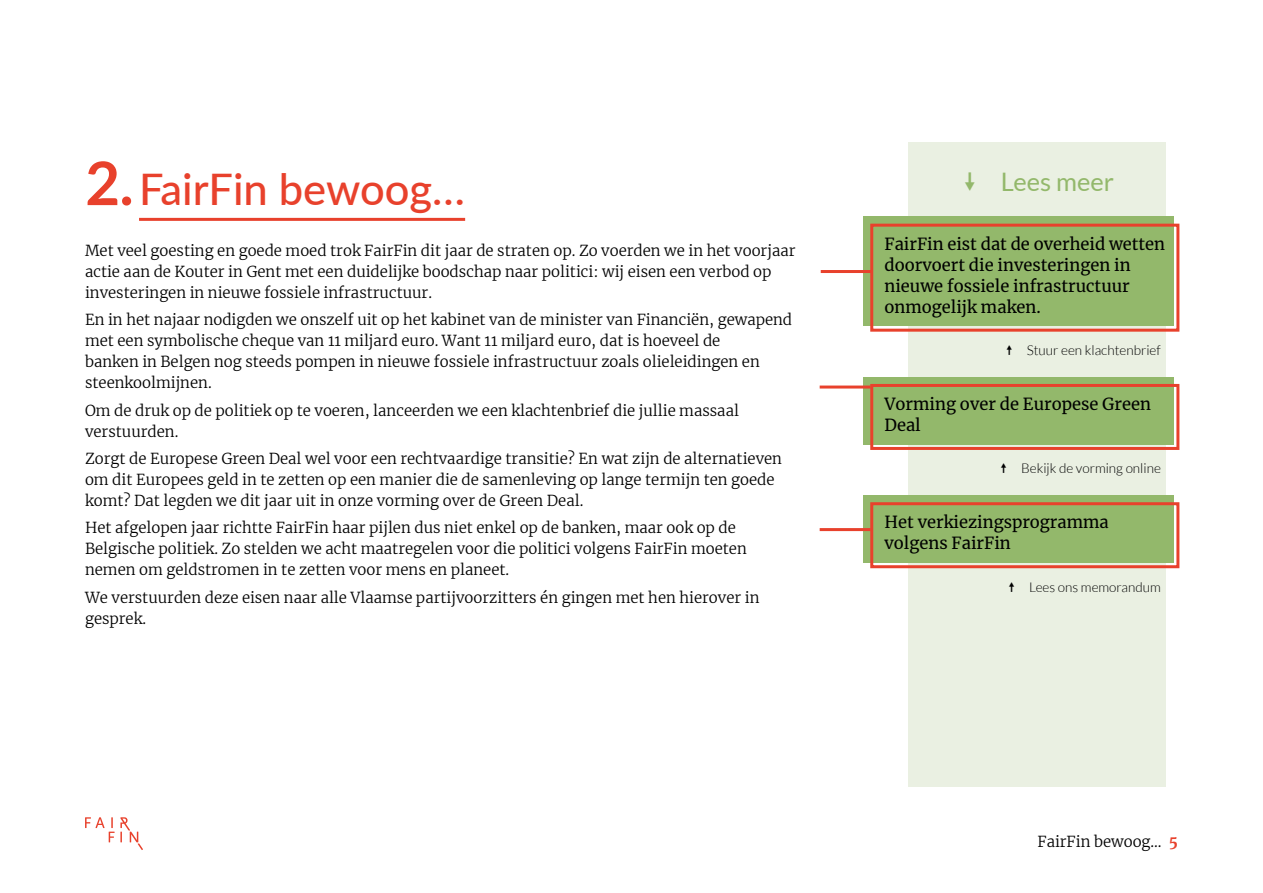
<style>
.page{position:relative;width:1263px;height:893px;background:#fff}
.page>*{position:absolute;margin:0;border:0;box-sizing:border-box;transform-origin:0 0}
.t1{font:500 43.5px "Lato";color:#e8412c}
.t2{font:25.5px "Lato";color:#93b86b}
.t3{font:16.5px/21px "Merriweather";color:#000}
.t4{font:300 15px/21px "Merriweather";color:#000}
.t5{font:300 13.5px "Lato";color:#000}
.s1{font-weight:700;font-size:60px}
.s2{font-weight:700;color:#e8412c}
</style>
<div class="page">
<div style="left:908px;top:142px;width:257px;height:645px;background:#eaf0e2"></div>
<hr style="left:139px;top:218px;width:326px;height:3px;background:#e8412c">
<div style="left:863px;top:217px;width:311px;height:109px;background:#93b86b"></div>
<div style="left:870px;top:224px;width:309px;height:108px;border:3px solid #e8412c"></div>
<div style="left:863px;top:377px;width:311px;height:67px;background:#93b86b"></div>
<div style="left:870px;top:384px;width:309px;height:66px;border:3px solid #e8412c"></div>
<div style="left:863px;top:495px;width:311px;height:67px;background:#93b86b"></div>
<div style="left:870px;top:502px;width:309px;height:66px;border:3px solid #e8412c"></div>
<hr style="left:820px;top:386px;width:51px;height:3px;background:#e8412c">
<hr style="left:820px;top:528px;width:51px;height:3px;background:#e8412c">
<hr style="left:821px;top:270px;width:51px;height:3px;background:#e8412c">
<svg style="left:85px;top:817px;width:58px;height:33px"></svg>
<h1 class="t1" style="left:85px;top:158px;width:382px"><span class="s1">2.</span>FairFin bewoog…</h1>
<p class="t4" style="left:85px;top:239px;width:712px">Met veel goesting en goede moed trok FairFin dit jaar de straten op. Zo voerden we in het voorjaar actie aan de Kouter in Gent met een duidelijke boodschap naar politici: wij eisen een verbod op investeringen in nieuwe fossiele infrastructuur.</p>
<p class="t4" style="left:85px;top:309px;width:709px">En in het najaar nodigden we onszelf uit op het kabinet van de minister van Financiën, gewapend met een symbolische cheque van 11 miljard euro. Want 11 miljard euro, dat is hoeveel de<br>banken in Belgen nog steeds pompen in nieuwe fossiele infrastructuur zoals olieleidingen en steenkoolmijnen.</p>
<p class="t4" style="left:85px;top:399px;width:655px">Om de druk op de politiek op te voeren, lanceerden we een klachtenbrief die jullie massaal verstuurden.</p>
<p class="t4" style="left:85px;top:448px;width:698px">Zorgt de Europese Green Deal wel voor een rechtvaardige transitie? En wat zijn de alternatieven om dit Europees geld in te zetten op een manier die de samenleving op lange termijn ten goede komt? Dat legden we dit jaar uit in onze vorming over de Green Deal.</p>
<p class="t4" style="left:85px;top:517px;width:663px">Het afgelopen jaar richtte FairFin haar pijlen dus niet enkel op de banken, maar ook op de<br>Belgische politiek. Zo stelden we acht maatregelen voor die politici volgens FairFin moeten nemen om geldstromen in te zetten voor mens en planeet.</p>
<p class="t4" style="left:85px;top:586px;width:676px">We verstuurden deze eisen naar alle Vlaamse partijvoorzitters én gingen met hen hierover in gesprek.</p>
<h2 class="t2" style="left:962px;top:167px;width:153px">❖ Lees meer</h2>
<p class="t3" style="left:884px;top:233px;width:282px">FairFin eist dat de overheid wetten doorvoert die investeringen in nieuwe fossiele infrastructuur onmogelijk maken.</p>
<p class="t5" style="left:1005px;top:343px;width:157px">◆ Stuur een klachtenbrief</p>
<p class="t3" style="left:884px;top:393px;width:268px">Vorming over de Europese Green<br>Deal</p>
<p class="t5" style="left:1000px;top:461px;width:162px">◆ Bekijk de vorming online</p>
<p class="t3" style="left:884px;top:511px;width:226px">Het verkiezingsprogramma volgens FairFin</p>
<p class="t5" style="left:1008px;top:580px;width:155px">◆ Lees ons memorandum</p>
<p class="t4" style="left:1037px;top:831px;width:142px">FairFin bewoog… <span class="s2">5</span></p>
</div>
